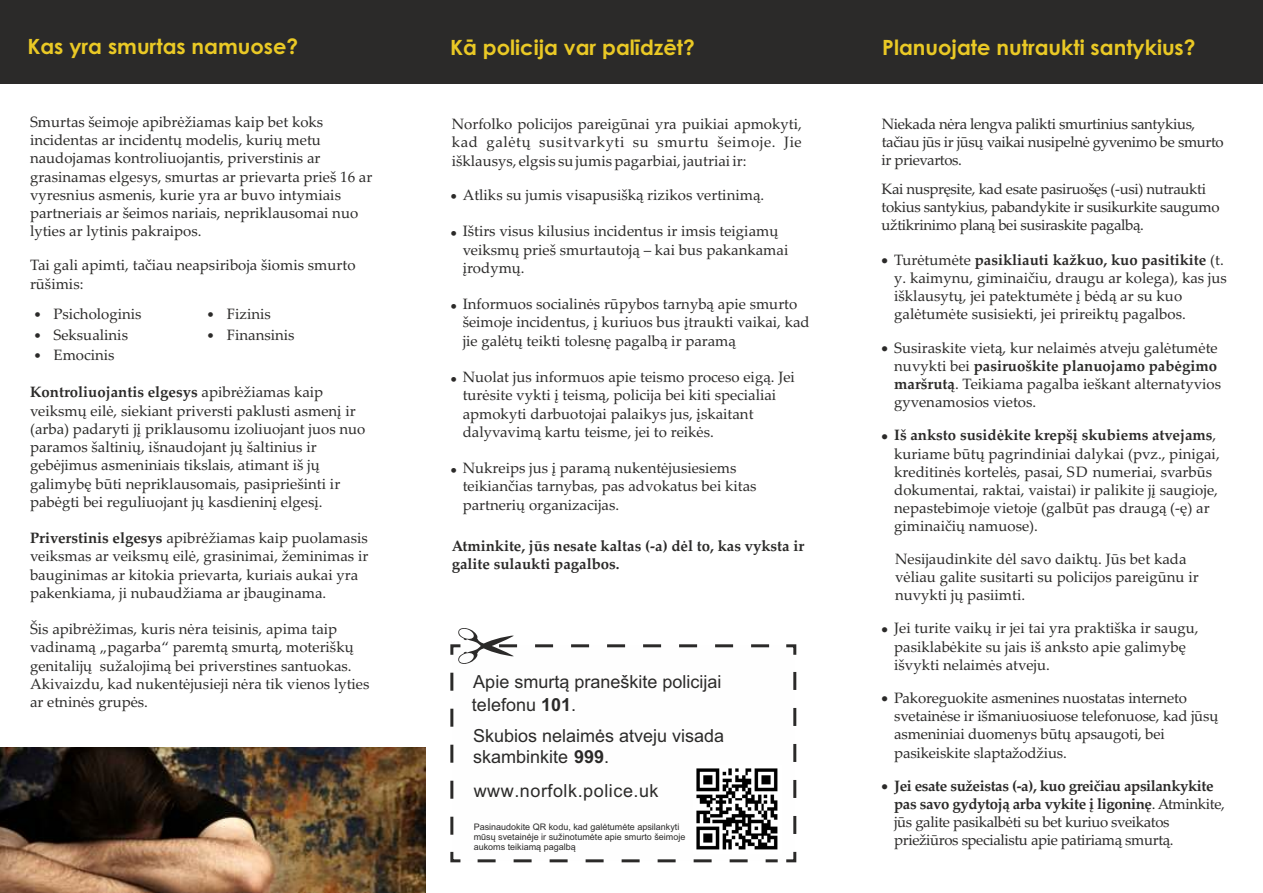
<style>
.page{position:relative;width:1263px;height:893px;background:#fff}
.page>*{position:absolute;margin:0;border:0;box-sizing:border-box;transform-origin:0 0}
.t1{font:700 21px "Century Gothic";color:#eac925}
.t2{font:18px/23px "Arial";color:#2b2a29}
.t3{font:18px "Arial";letter-spacing:.03em;color:#2b2a29}
.t4{font:15px/18.1px "Palatino Linotype";color:#2b2a29}
.t5{font:15px/18.1px "Palatino Linotype";letter-spacing:-.025em;color:#2b2a29}
.t6{font:700 15px/18.1px "Palatino Linotype";color:#2b2a29}
.t7{font:9px/10.1px "Arial";color:#2b2a29}
.s1{font-weight:700}
</style>
<div class="page">
<div style="left:0;top:1px;width:1263px;height:83px;background:#2b2a29"></div>
<img style="left:0;top:747px;width:425px;height:146px">
<svg style="left:450px;top:644px;width:347px;height:219px"></svg>
<img style="left:693px;top:766px;width:88px;height:88px">
<svg style="left:458px;top:628px;width:311px;height:36px"></svg>
<h1 class="t1" style="left:27px;top:38px;width:272px">Kas yra smurtas namuose?</h1>
<h1 class="t1" style="left:450px;top:39px;width:246px">Kā policija var palīdzēt?</h1>
<p class="t4" style="left:30px;top:114px;width:344px">Smurtas šeimoje apibrėžiamas kaip bet koks incidentas ar incidentų modelis, kurių metu naudojamas kontroliuojantis, priverstinis ar grasinamas elgesys, smurtas ar prievarta prieš 16 ar vyresnius asmenis, kurie yra ar buvo intymiais partneriais ar šeimos nariais, nepriklausomai nuo lyties ar lytinis pakraipos.</p>
<p class="t4" style="left:30px;top:258px;width:327px">Tai gali apimti, tačiau neapsiriboja šiomis smurto rūšimis:</p>
<p class="t4" style="left:54px;top:306px;width:90px;line-height:20.2px">Psichologinis<br>Seksualinis<br>Emocinis</p>
<p class="t4" style="left:227px;top:306px;width:69px;line-height:20.2px">Fizinis<br>Finansinis</p>
<p class="t4" style="left:30px;top:385px;width:337px"><span class="s1">Kontroliuojantis elgesys</span> apibrėžiamas kaip veiksmų eilė, siekiant priversti paklusti asmenį ir (arba) padaryti jį priklausomu izoliuojant juos nuo paramos šaltinių, išnaudojant jų šaltinius ir gebėjimus asmeniniais tikslais, atimant iš jų galimybę būti nepriklausomais, pasipriešinti ir pabėgti bei reguliuojant jų kasdieninį elgesį.</p>
<p class="t4" style="left:30px;top:531px;width:340px"><span class="s1">Priverstinis elgesys</span> apibrėžiamas kaip puolamasis veiksmas ar veiksmų eilė, grasinimai, žeminimas ir bauginimas ar kitokia prievarta, kuriais aukai yra pakenkiama, ji nubaudžiama ar įbauginama.</p>
<p class="t4" style="left:30px;top:622px;width:341px">Šis apibrėžimas, kuris nėra teisinis, apima taip vadinamą „pagarba“ paremtą smurtą, moteriškų genitalijų sužalojimą bei priverstines santuokas.<br>Akivaizdu, kad nukentėjusieji nėra tik vienos lyties ar etninės grupės.</p>
<p class="t4" style="left:452px;top:117px;width:352px;text-align:justify">Norfolko policijos pareigūnai yra puikiai apmokyti, kad galėtų susitvarkyti su smurtu šeimoje. Jie išklausys, elgsis su jumis pagarbiai, jautriai ir:</p>
<p class="t4" style="left:463px;top:188px;width:303px">Atliks su jumis visapusišką rizikos vertinimą.</p>
<p class="t4" style="left:463px;top:224px;width:327px">Ištirs visus kilusius incidentus ir imsis teigiamų veiksmų prieš smurtautoją – kai bus pakankamai įrodymų.</p>
<p class="t4" style="left:463px;top:297px;width:349px">Informuos socialinės rūpybos tarnybą apie smurto šeimoje incidentus, į kuriuos bus įtraukti vaikai, kad jie galėtų teikti tolesnę pagalbą ir paramą</p>
<p class="t4" style="left:463px;top:370px;width:334px">Nuolat jus informuos apie teismo proceso eigą. Jei turėsite vykti į teismą, policija bei kiti specialiai apmokyti darbuotojai palaikys jus, įskaitant dalyvavimą kartu teisme, jei to reikės.</p>
<p class="t4" style="left:463px;top:461px;width:295px">Nukreips jus į paramą nukentėjusiesiems teikiančias tarnybas, pas advokatus bei kitas partnerių organizacijas.</p>
<p class="t6" style="left:452px;top:538px;width:354px">Atminkite, jūs nesate kaltas (-a) dėl to, kas vyksta ir galite sulaukti pagalbos.</p>
<p class="t2" style="left:472px;top:672px;width:251px">Apie smurtą praneškite policijai telefonu <span class="s1">101</span>.</p>
<p class="t2" style="left:473px;top:727px;width:253px;line-height:20.7px">Skubios nelaimės atveju visada skambinkite <span class="s1">999</span>.</p>
<p class="t3" style="left:474px;top:784px;width:186px">www.norfolk.police.uk</p>
<p class="t7" style="left:474px;top:822px;width:213px">Pasinaudokite QR kodu, kad galėtumėte apsilankyti mūsų svetainėje ir sužinotumėte apie smurto šeimoje aukoms teikiamą pagalbą</p>
<h1 class="t1" style="left:882px;top:39px;width:315px">Planuojate nutraukti santykius?</h1>
<p class="t5" style="left:882px;top:116px;width:344px">Niekada nėra lengva palikti smurtinius santykius, tačiau jūs ir jūsų vaikai nusipelnė gyvenimo be smurto ir prievartos.</p>
<p class="t5" style="left:881px;top:181px;width:340px">Kai nuspręsite, kad esate pasiruošęs (-usi) nutraukti tokius santykius, pabandykite ir susikurkite saugumo užtikrinimo planą bei susiraskite pagalbą.</p>
<p class="t4" style="left:894px;top:252px;width:334px">Turėtumėte <span class="s1">pasikliauti kažkuo, kuo pasitikite</span> (t. y. kaimynu, giminaičiu, draugu ar kolega), kas jus išklausytų, jei patektumėte į bėdą ar su kuo galėtumėte susisiekti, jei prireiktų pagalbos.</p>
<p class="t4" style="left:894px;top:340px;width:328px">Susiraskite vietą, kur nelaimės atveju galėtumėte nuvykti bei <span class="s1">pasiruoškite planuojamo pabėgimo maršrutą</span>. Teikiama pagalba ieškant alternatyvios gyvenamosios vietos.</p>
<p class="t4" style="left:894px;top:428px;width:327px"><span class="s1">Iš anksto susidėkite krepšį skubiems atvejams</span>, kuriame būtų pagrindiniai dalykai (pvz., pinigai, kreditinės kortelės, pasai, SD numeriai, svarbūs dokumentai, raktai, vaistai) ir palikite jį saugioje, nepastebimoje vietoje (galbūt pas draugą (-ę) ar giminaičių namuose).</p>
<p class="t4" style="left:895px;top:551px;width:305px">Nesijaudinkite dėl savo daiktų. Jūs bet kada vėliau galite susitarti su policijos pareigūnu ir nuvykti jų pasiimti.</p>
<p class="t4" style="left:894px;top:621px;width:306px">Jei turite vaikų ir jei tai yra praktiška ir saugu, pasiklabėkite su jais iš anksto apie galimybę išvykti nelaimės atveju.</p>
<p class="t4" style="left:894px;top:690px;width:326px">Pakoreguokite asmenines nuostatas interneto svetainėse ir išmaniuosiuose telefonuose, kad jūsų asmeniniai duomenys būtų apsaugoti, bei pasikeiskite slaptažodžius.</p>
<p class="t5" style="left:894px;top:778px;width:332px"><span class="s1">Jei esate sužeistas (-a), kuo greičiau apsilankykite pas savo gydytoją arba vykite į ligoninę</span>. Atminkite, jūs galite pasikalbėti su bet kuriuo sveikatos priežiūros specialistu apie patiriamą smurtą.</p>
</div>
